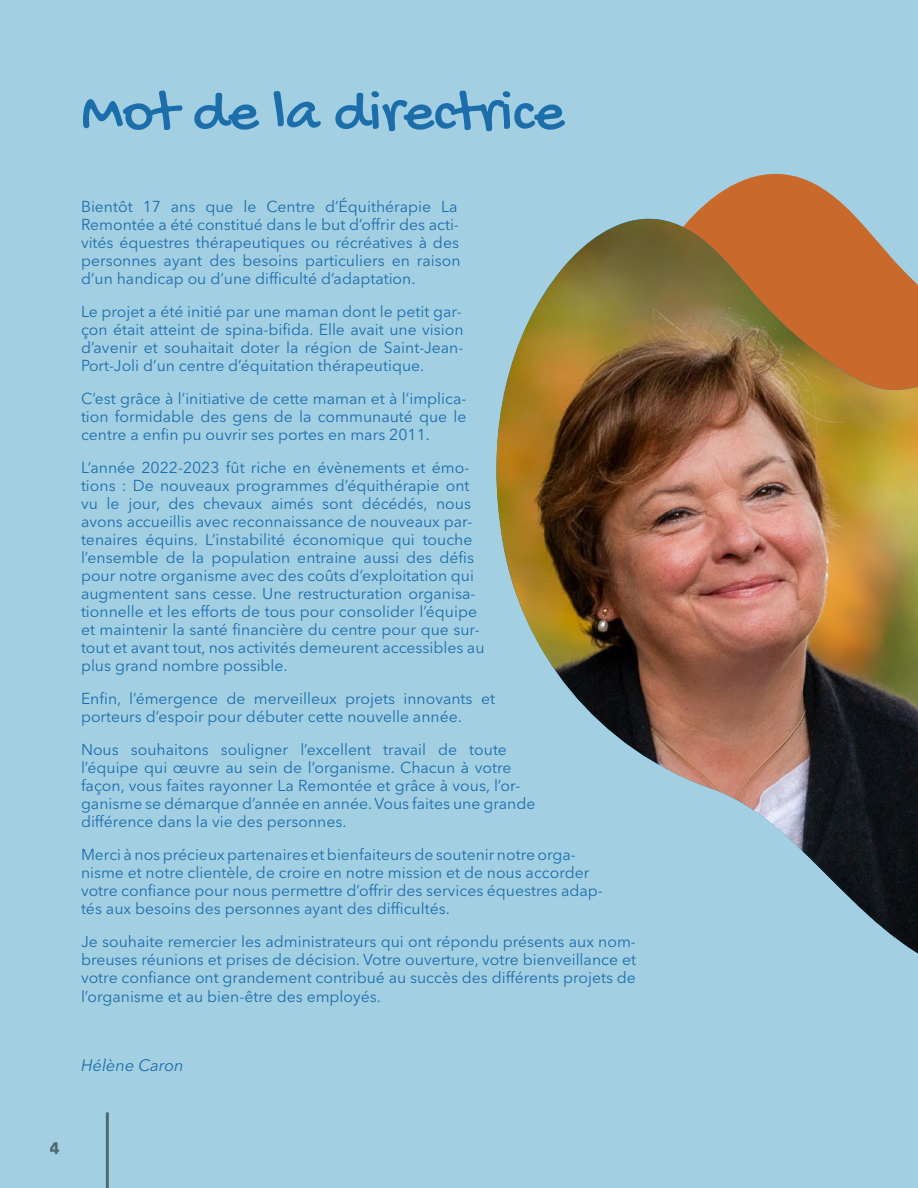
<style>
.page{position:relative;width:918px;height:1188px;background:#a3cfe3}
.page>*{position:absolute;margin:0;border:0;box-sizing:border-box;transform-origin:0 0}
.t1{font:60px "Gochi Hand";color:#1c6eab}
.t2{font:italic 16.5px "Avenir Next LT Pro";color:#1c6eab}
.t3{font:700 16.5px "Avenir Next LT Pro";color:#000}
.t4{font:15.75px/18px "Avenir Next LT Pro";color:#1c6eab}
</style>
<div class="page">
<svg style="left:694px;top:173px;width:160px;height:42px;fill:#c9692b"></svg>
<img style="left:496px;top:219px;width:422px;height:734px">
<hr style="left:106px;top:1112px;width:3px;height:76px;background:#000">
<h1 class="t1" style="left:81px;top:81px;width:485px">Mot de la directrice</h1>
<p class="t4" style="left:81px;top:197px;width:381px">Bientôt 17 ans que le Centre d’Équithérapie La Remontée a été constitué dans le but d’offrir des acti&shy;vités équestres thérapeutiques ou récréatives à des personnes ayant des besoins particuliers en raison d’un handicap ou d’une difficulté d’adaptation.</p>
<p class="t4" style="left:81px;top:302px;width:384px;text-align:justify">Le projet a été initié par une maman dont le petit gar&shy;çon était atteint de spina-bifida. Elle avait une vision d’avenir et souhaitait doter la région de Saint-Jean-Port-Joli d’un centre d’équitation thérapeutique.</p>
<p class="t4" style="left:81px;top:389px;width:387px;text-align:justify">C’est grâce à l’initiative de cette maman et à l’implica&shy;tion formidable des gens de la communauté que le centre a enfin pu ouvrir ses portes en mars 2011.</p>
<p class="t4" style="left:81px;top:458px;width:405px">L’année 2022-2023 fût riche en évènements et émo&shy;tions : De nouveaux programmes d’équithérapie ont vu le jour, des chevaux aimés sont décédés, nous avons accueillis avec reconnaissance de nouveaux par&shy;tenaires équins. L’instabilité économique qui touche l’ensemble de la population entraine aussi des défis pour notre organisme avec des coûts d’exploitation qui augmentent sans cesse. Une restructuration organisa&shy;tionnelle et les efforts de tous pour consolider l’équipe et maintenir la santé financière du centre pour que sur&shy;tout et avant tout, nos activités demeurent accessibles au plus grand nombre possible.</p>
<p class="t4" style="left:81px;top:689px;width:416px">Enfin, l’émergence de merveilleux projets innovants et porteurs d’espoir pour débuter cette nouvelle année.</p>
<p class="t4" style="left:81px;top:740px;width:456px">Nous souhaitons souligner l’excellent travail de toute l’équipe qui œuvre au sein de l’organisme. Chacun à votre façon, vous faites rayonner La Remontée et grâce à vous, l’or&shy;ganisme se démarque d’année en année. Vous faites une grande différence dans la vie des personnes.</p>
<p class="t4" style="left:81px;top:845px;width:523px">Merci à nos précieux partenaires et bienfaiteurs de soutenir notre orga&shy;nisme et notre clientèle, de croire en notre mission et de nous accorder votre confiance pour nous permettre d’offrir des services équestres adap&shy;tés aux besoins des personnes ayant des difficultés.</p>
<p class="t4" style="left:81px;top:932px;width:557px;text-align:justify">Je souhaite remercier les administrateurs qui ont répondu présents aux nom&shy;breuses réunions et prises de décision. Votre ouverture, votre bienveillance et votre confiance ont grandement contribué au succès des différents projets de l’organisme et au bien-être des employés.</p>
<p class="t2" style="left:81px;top:1056px;width:104px">Hélène Caron</p>
<p class="t3" style="left:50px;top:1138px;width:12px">4</p>
</div>
